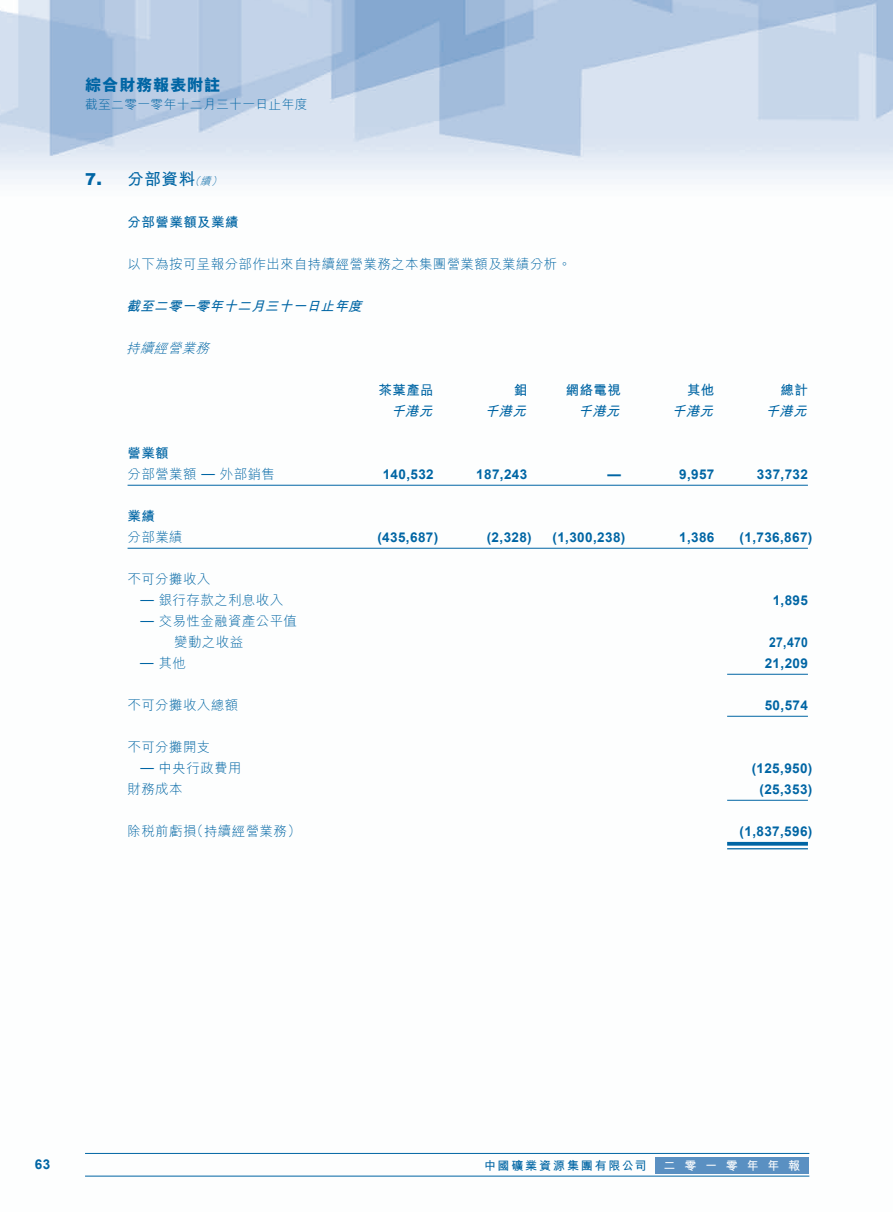
<style>
.page{position:relative;width:893px;height:1212px;background:#fff}
.page>*{position:absolute;margin:0;border:0;box-sizing:border-box;transform-origin:0 0}
.t1{font:800 16.5px "M Hei HK";letter-spacing:.03em;color:#0065a4}
.t2{font:700 16.5px "M Hei HK";color:#0065a4}
.t3{font:900 16.5px "Arial";color:#0065a4}
.t4{font:300 13.5px "M Hei HK";letter-spacing:.03em;color:#0065a4}
.t5{font:700 13.5px "Arial";letter-spacing:.03em;color:#0065a4}
.t6{font:italic 700 13.5px "M Hei HK";color:#0065a4}
.t7{font:700 13.5px "M Hei HK";letter-spacing:.03em;color:#0065a4}
.t8{font:italic 300 13.5px "M Hei HK";color:#0065a4}
.t9{font:700 13.5px "Arial";letter-spacing:.03em;color:#0065a4;scale:.9 1}
.t10{font:300 12.75px "M Hei HK";letter-spacing:.03em;color:#0065a4}
.t11{font:700 12px "M Hei HK";letter-spacing:.145em;color:#0065a4}
.t12{font:700 12px "M Hei HK";color:#fff}
.t13{font:italic 300 10.5px "M Hei HK";color:#0065a4}
.s1{font-family:"Arial";font-weight:400}
</style>
<div class="page">
<img style="left:0;top:0;width:893px;height:1177px">
<hr style="left:85px;top:1153px;width:724px;height:1px;background:#0065a4">
<hr style="left:85px;top:1176px;width:724px;height:1px;background:#0065a4">
<div style="left:656px;top:1157px;width:153px;height:16px;background:#5a90c2"></div>
<hr style="left:128px;top:485px;width:680px;height:1px;background:#0065a4">
<hr style="left:128px;top:548px;width:680px;height:1px;background:#0065a4">
<hr style="left:727px;top:674px;width:81px;height:1px;background:#0065a4">
<hr style="left:727px;top:716px;width:81px;height:1px;background:#0065a4">
<hr style="left:727px;top:800px;width:81px;height:1px;background:#0065a4">
<svg style="left:727px;top:842px;width:81px;height:4px"></svg>
<hr style="left:727px;top:848px;width:81px;height:1px;background:#0065a4">
<p class="t1" style="left:85px;top:74px;width:137px">綜合財務報表附註</p>
<p class="t10" style="left:85px;top:96px;width:224px">截至二零一零年十二月三十一日止年度</p>
<p class="t3" style="left:85px;top:167px;width:19px">7.</p>
<p class="t2" style="left:128px;top:167px;width:69px">分部資料</p>
<p class="t13" style="left:200px;top:174px;width:16px">續</p>
<p class="t13" style="left:189px;top:174px;width:16px">（</p>
<p class="t13" style="left:211px;top:174px;width:16px">(</p>
<p class="t7" style="left:128px;top:212px;width:113px">分部營業額及業績</p>
<p class="t4" style="left:128px;top:254px;width:445px">以下為按可呈報分部作出來自持續經營業務之本集團營業額及業績分析。</p>
<p class="t6" style="left:126px;top:296px;width:242px">截至二零一零年十二月三十一日止年度</p>
<p class="t8" style="left:126px;top:338px;width:89px">持續經營業務</p>
<p class="t7" style="left:379px;top:380px;width:57px">茶葉產品</p>
<p class="t7" style="left:514px;top:380px;width:15px">鉬</p>
<p class="t7" style="left:566px;top:380px;width:57px">網絡電視</p>
<p class="t7" style="left:687px;top:380px;width:29px">其他</p>
<p class="t7" style="left:781px;top:380px;width:29px">總計</p>
<p class="t6" style="left:391px;top:401px;width:47px">千港元</p>
<p class="t6" style="left:485px;top:401px;width:47px">千港元</p>
<p class="t6" style="left:578px;top:401px;width:47px">千港元</p>
<p class="t6" style="left:672px;top:401px;width:47px">千港元</p>
<p class="t6" style="left:765px;top:401px;width:47px">千港元</p>
<p class="t7" style="left:128px;top:443px;width:43px">營業額</p>
<p class="t4" style="left:128px;top:464px;width:149px">分部營業額 <span class="s1">—</span> 外部銷售</p>
<p class="t7" style="left:128px;top:506px;width:29px">業績</p>
<p class="t5" style="left:383px;top:465px;width:53px">140,532</p>
<p class="t5" style="left:476px;top:465px;width:53px">187,243</p>
<p class="t5" style="left:607px;top:465px;width:15px">—</p>
<p class="t5" style="left:679px;top:465px;width:37px">9,957</p>
<p class="t5" style="left:757px;top:465px;width:53px">337,732</p>
<p class="t4" style="left:128px;top:527px;width:57px">分部業績</p>
<p class="t4" style="left:128px;top:569px;width:84px">不可分攤收入</p>
<p class="t5" style="left:377px;top:528px;width:62px">)435,687(</p>
<p class="t5" style="left:487px;top:528px;width:47px">)2,328(</p>
<p class="t5" style="left:553px;top:528px;width:74px">)1,300,238(</p>
<p class="t5" style="left:679px;top:528px;width:37px">1,386</p>
<p class="t5" style="left:740px;top:528px;width:74px">)1,736,867(</p>
<p class="t4" style="left:140px;top:590px;width:144px"><span class="s1">—</span> 銀行存款之利息收入</p>
<p class="t4" style="left:140px;top:611px;width:158px"><span class="s1">—</span> 交易性金融資產公平值</p>
<p class="t5" style="left:773px;top:591px;width:37px">1,895</p>
<p class="t4" style="left:174px;top:632px;width:71px">變動之收益</p>
<p class="t9" style="left:769px;top:633px;width:45px">27,470</p>
<p class="t4" style="left:140px;top:653px;width:47px"><span class="s1">—</span> 其他</p>
<p class="t5" style="left:765px;top:654px;width:45px">21,209</p>
<p class="t4" style="left:128px;top:695px;width:112px">不可分攤收入總額</p>
<p class="t4" style="left:128px;top:737px;width:84px">不可分攤開支</p>
<p class="t5" style="left:765px;top:696px;width:45px">50,574</p>
<p class="t4" style="left:140px;top:758px;width:103px"><span class="s1">—</span> 中央行政費用</p>
<p class="t5" style="left:752px;top:759px;width:62px">)125,950(</p>
<p class="t4" style="left:128px;top:779px;width:57px">財務成本</p>
<p class="t5" style="left:759px;top:780px;width:54px">)25,353(</p>
<p class="t4" style="left:190px;top:821px;width:112px">（持續經營業務(</p>
<p class="t4" style="left:128px;top:821px;width:71px">除稅前虧損</p>
<p class="t5" style="left:740px;top:822px;width:74px">)1,837,596(</p>
<p class="t5" style="left:35px;top:1155px;width:17px">63</p>
<p class="t11" style="left:484px;top:1156px;width:164px">中國礦業資源集團有限公司</p>
<p class="t12" style="left:664px;top:1156px;width:13px">二</p>
<p class="t12" style="left:684px;top:1156px;width:13px">零</p>
<p class="t12" style="left:705px;top:1156px;width:13px">一</p>
<p class="t12" style="left:726px;top:1156px;width:13px">零</p>
<p class="t12" style="left:747px;top:1156px;width:13px">年</p>
<p class="t12" style="left:767px;top:1156px;width:13px">年</p>
<p class="t12" style="left:788px;top:1156px;width:13px">報</p>
</div>
